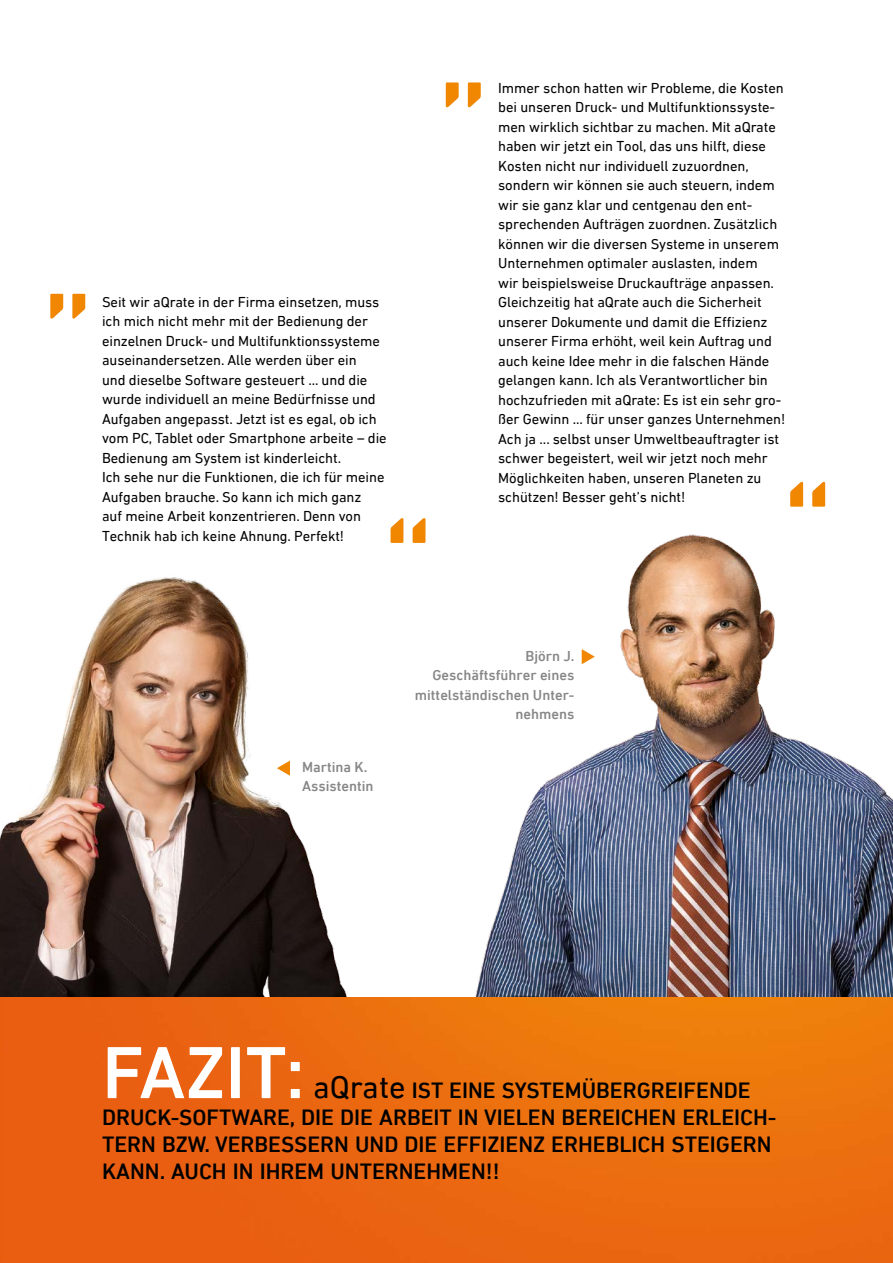
<style>
.page{position:relative;width:893px;height:1263px;background:#fff}
.page>*{position:absolute;margin:0;border:0;box-sizing:border-box;transform-origin:0 0}
.t1{font:500 127.65px "DIN Next LT Pro";color:#f18700}
.t2{font:500 75px "DIN Next LT Pro";color:#fff}
.t3{font:500 22.5px/27px "DIN Next LT Pro";color:#000}
.t4{font:14.7px/19.5px "DIN Next LT Pro";letter-spacing:-.005em;color:#000}
.t5{font:500 14.7px/19.5px "DIN Next LT Pro";color:#878787;text-align:right}
.s1{font-weight:400;font-size:32.25px}
</style>
<div class="page">
<img style="left:1px;top:577px;width:346px;height:420px">
<img style="left:0;top:0;width:1px;height:1263px">
<img style="left:475px;top:534px;width:418px;height:463px">
<svg style="left:582px;top:649px;width:13px;height:15px"></svg>
<svg style="left:277px;top:761px;width:13px;height:15px"></svg>
<img style="left:0;top:997px;width:893px;height:266px">
<h1 class="t1" style="left:43px;top:190px;width:52px">„</h1>
<p class="t4" style="left:102px;top:292px;width:286px">Seit wir aQrate in der Firma einsetzen, muss ich mich nicht mehr mit der Bedienung der einzelnen Druck- und Multifunktionssysteme auseinandersetzen. Alle werden über ein<br>und dieselbe Software gesteuert ... und die wurde individuell an meine Bedürfnisse und Aufgaben angepasst. Jetzt ist es egal, ob ich vom PC, Tablet oder Smartphone arbeite – die Bedienung am System ist kinderleicht.<br>Ich sehe nur die Funktionen, die ich für meine Aufgaben brauche. So kann ich mich ganz<br>auf meine Arbeit konzentrieren. Denn von Technik hab ich keine Ahnung. Perfekt!</p>
<h1 class="t1" style="left:383px;top:488px;width:52px">“</h1>
<h1 class="t1" style="left:438px;top:-22px;width:52px">„</h1>
<p class="t4" style="left:498px;top:78px;width:289px">Immer schon hatten wir Probleme, die Kosten bei unseren Druck- und Multifunktionssyste&shy;men wirklich sichtbar zu machen. Mit aQrate haben wir jetzt ein Tool, das uns hilft, diese Kosten nicht nur individuell zuzuordnen, sondern wir können sie auch steuern, indem wir sie ganz klar und centgenau den ent&shy;sprechenden Aufträgen zuordnen. Zusätzlich können wir die diversen Systeme in unserem Unternehmen optimaler auslasten, indem<br>wir beispielsweise Druckaufträge anpassen.<br>Gleichzeitig hat aQrate auch die Sicherheit unserer Dokumente und damit die Effizienz unserer Firma erhöht, weil kein Auftrag und auch keine Idee mehr in die falschen Hände gelangen kann. Ich als Verantwortlicher bin hochzufrieden mit aQrate: Es ist ein sehr gro&shy;ßer Gewinn ... für unser ganzes Unternehmen!<br>Ach ja ... selbst unser Umweltbeauftragter ist schwer begeistert, weil wir jetzt noch mehr Möglichkeiten haben, unseren Planeten zu schützen! Besser geht’s nicht!</p>
<h1 class="t1" style="left:782px;top:451px;width:52px">“</h1>
<p class="t5" style="left:302px;top:757px;width:73px;text-align:left">MARTINA K.<br>ASSISTENTIN</p>
<p class="t5" style="left:415px;top:646px;width:161px">BJÖRN J.<br>GESCHÄFTSFÜHRER EINES<br>MITTELSTÄNDISCHEN UNTER-<br>NEHMENS</p>
<h2 class="t2" style="left:102px;top:1029px;width:204px">FAZIT:</h2>
<h3 class="t3" style="left:102px;top:1077px;width:676px;text-indent:211px"><span class="s1">aQrate</span> IST EINE SYSTEMÜBERGREIFENDE DRUCK-SOFTWARE, DIE DIE ARBEIT IN VIELEN BEREICHEN ERLEICH-TERN BZW. VERBESSERN UND DIE EFFIZIENZ ERHEBLICH STEIGERN KANN. AUCH IN IHREM UNTERNEHMEN!!</h3>
</div>
